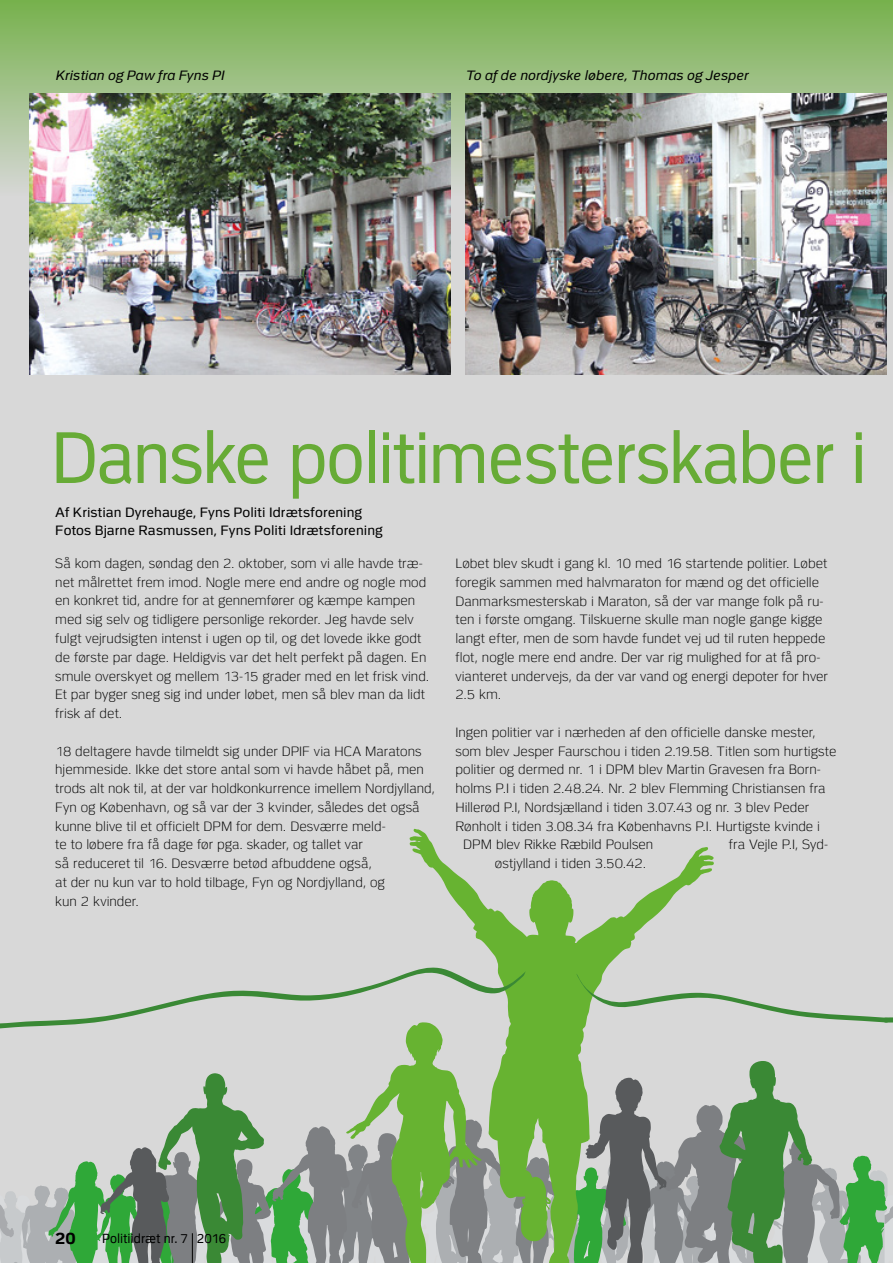
<style>
.page{position:relative;width:893px;height:1263px;background:#d8d8d8}
.page>*{position:absolute;margin:0;border:0;box-sizing:border-box;transform-origin:0 0}
.t1{font:72.6px "Politi";letter-spacing:-.025em;color:#67ab36;scale:.91 1}
.t2{font:700 16.5px "Politi";color:#000}
.t3{font:300 13.5px/18.8px "Politi";color:#000}
.t4{font:13.5px/18px "Politi";letter-spacing:.005em;color:#000}
.t5{font:italic 13.5px "Politi";letter-spacing:.01em;color:#000}
.t6{font:13.2px "Politi";letter-spacing:.005em;color:#000;scale:.91 1}
</style>
<div class="page">
<svg style="left:409px;top:829px;width:305px;height:132px"></svg>
<svg style="left:0;top:961px;width:893px;height:302px"></svg>
<div style="left:0;top:0;width:893px;height:196px;background:linear-gradient(to bottom,#76b14c,#d6d7d5)"></div>
<hr style="left:192px;top:1233px;width:1px;height:30px;background:#000">
<img style="left:30px;top:94px;width:421px;height:280px">
<img style="left:466px;top:94px;width:421px;height:280px">
<p class="t5" style="left:55px;top:68px;width:170px">Kristian og Paw fra Fyns PI</p>
<p class="t5" style="left:466px;top:68px;width:284px">To af de nordjyske løbere, Thomas og Jesper</p>
<h1 class="t1" style="left:51px;top:418px;width:898px">Danske politimesterskaber i</h1>
<p class="t4" style="left:55px;top:504px;width:329px">Af Kristian Dyrehauge, Fyns Politi Idrætsforening<br>Fotos Bjarne Rasmussen, Fyns Politi Idrætsforening</p>
<p class="t3" style="left:55px;top:554px;width:375px">Så kom dagen, søndag den 2. oktober, som vi alle havde træ&shy;net målrettet frem imod. Nogle mere end andre og nogle mod en konkret tid, andre for at gennemfører og kæmpe kampen med sig selv og tidligere personlige rekorder. Jeg havde selv fulgt vejrudsigten intenst i ugen op til, og det lovede ikke godt de første par dage. Heldigvis var det helt perfekt på dagen. En smule overskyet og mellem 13-15 grader med en let frisk vind.<br>Et par byger sneg sig ind under løbet, men så blev man da lidt frisk af det.</p>
<p class="t3" style="left:55px;top:742px;width:381px">18 deltagere havde tilmeldt sig under DPIF via HCA Maratons hjemmeside. Ikke det store antal som vi havde håbet på, men trods alt nok til, at der var holdkonkurrence imellem Nordjylland, Fyn og København, og så var der 3 kvinder, således det også kunne blive til et officielt DPM for dem. Desværre meld-<br>te to løbere fra få dage før pga. skader, og tallet var<br>så reduceret til 16. Desværre betød afbuddene også,<br>at der nu kun var to hold tilbage, Fyn og Nordjylland, og<br>kun 2 kvinder.</p>
<p class="t3" style="left:455px;top:554px;width:374px">Løbet blev skudt i gang kl. 10 med 16 startende politier. Løbet foregik sammen med halvmaraton for mænd og det officielle Danmarksmesterskab i Maraton, så der var mange folk på ru&shy;ten i første omgang. Tilskuerne skulle man nogle gange kigge langt efter, men de som havde fundet vej ud til ruten heppede flot, nogle mere end andre. Der var rig mulighed for at få pro&shy;vianteret undervejs, da der var vand og energi depoter for hver 2.5 km.</p>
<p class="t3" style="left:455px;top:723px;width:362px">Ingen politier var i nærheden af den officielle danske mester,</p>
<p class="t3" style="left:455px;top:742px;width:382px">som blev Jesper Faurschou i tiden 2.19.58. Titlen som hurtigste</p>
<p class="t3" style="left:455px;top:760px;width:367px">politier og dermed nr. 1 i DPM blev Martin Gravesen fra Born-</p>
<p class="t3" style="left:455px;top:779px;width:372px">holms P.I i tiden 2.48.24. Nr. 2 blev Flemming Christiansen fra</p>
<p class="t3" style="left:455px;top:798px;width:355px">Hillerød P.I, Nordsjælland i tiden 3.07.43 og nr. 3 blev Peder</p>
<p class="t3" style="left:455px;top:817px;width:366px">Rønholt i tiden 3.08.34 fra Københavns P.I. Hurtigste kvinde i</p>
<p class="t3" style="left:463px;top:835px;width:192px">DPM blev Rikke Ræbild Poulsen</p>
<p class="t3" style="left:729px;top:835px;width:101px">fra Vejle P.I, Syd-</p>
<p class="t3" style="left:495px;top:854px;width:153px">østjylland i tiden 3.50.42.</p>
<p class="t2" style="left:55px;top:1229px;width:22px">20</p>
<p class="t6" style="left:102px;top:1231px;width:138px">Politiidræt nr. 7 2016</p>
</div>
